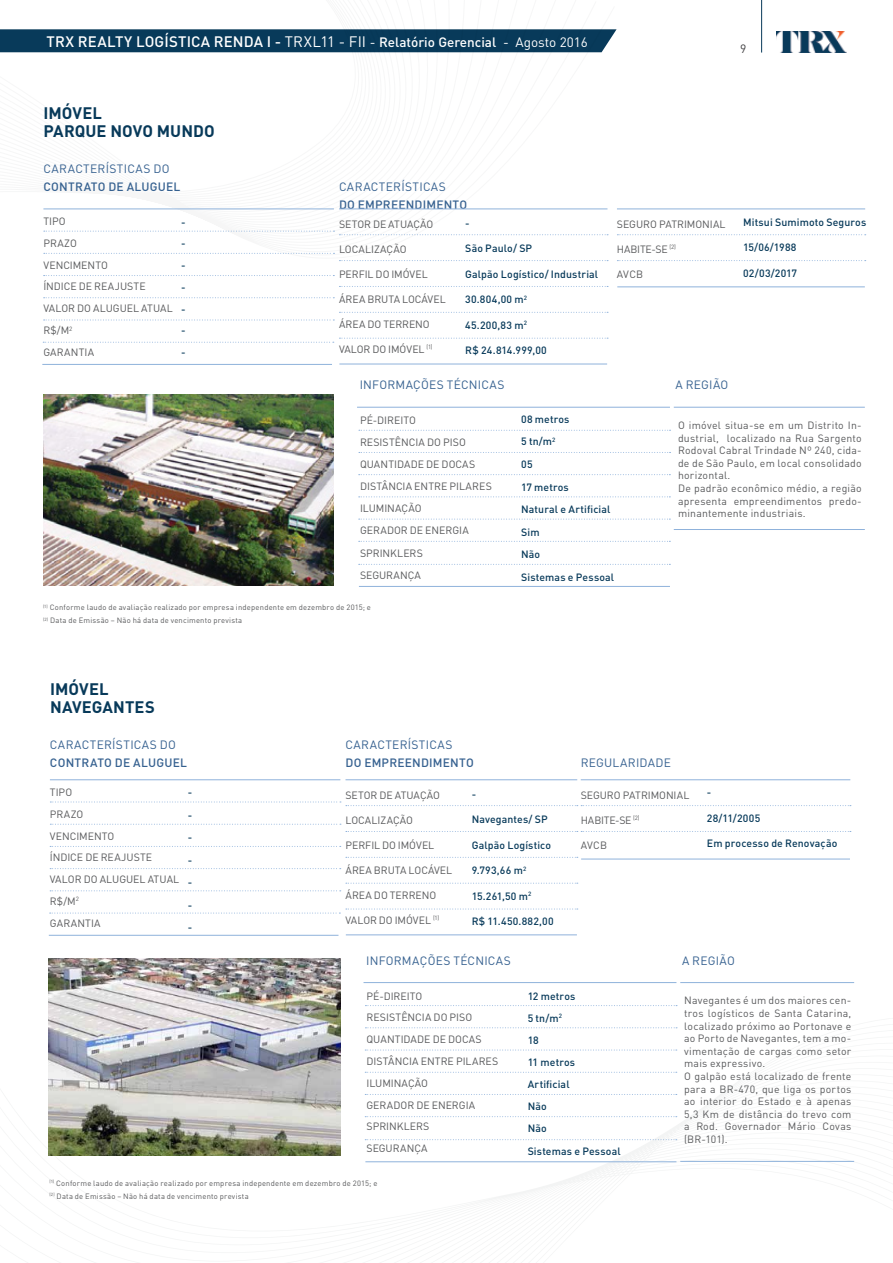
<style>
.page{position:relative;width:893px;height:1263px;background:#fff}
.page>*{position:absolute;margin:0;border:0;box-sizing:border-box;transform-origin:0 0}
.t1{font:700 16.5px/18px "DIN";letter-spacing:.005em;color:#083a5a}
.t2{font:500 15px "DIN";letter-spacing:.01em;color:#fff}
.t3{font:12px "DIN";letter-spacing:.025em;color:#366190}
.t4{font:500 12px "DIN";letter-spacing:.015em;color:#366190}
.t5{font:12px "DIN";color:#414042}
.t6{font:10.5px/21.8px "DIN";letter-spacing:.015em;color:#58595b}
.t7{font:500 10.5px/22.5px "DIN";letter-spacing:.015em;color:#083a5a;text-align:justify}
.t8{font:10.5px "DIN";letter-spacing:-.005em;color:#58595b}
.t9{font:10.5px "DIN";letter-spacing:-.015em;color:#58595b}
.t10{font:7.65px/13px "DIN";letter-spacing:.03em;color:#58595b}
.s1{font-weight:400}
.s2{font-weight:400;font-size:13.5px}
.s3{font-size:13.5px}
</style>
<div class="page">
<svg style="left:48px;top:1016px;width:807px;height:185px"></svg>
<svg style="left:0;top:52px;width:609px;height:247px"></svg>
<div style="left:0;top:29px;width:617px;height:23px;background:#083a5a"></div>
<hr style="left:761px;top:0;width:1px;height:53px;background:#083a5a">
<img style="left:777px;top:31px;width:69px;height:22px">
<hr style="left:617px;top:208px;width:248px;height:1px;background:#8fb2db">
<hr style="left:357px;top:407px;width:313px;height:1px;background:#8fb2db">
<hr style="left:674px;top:407px;width:191px;height:1px;background:#8fb2db">
<hr style="left:617px;top:286px;width:248px;height:1px;background:#8fb2db">
<hr style="left:674px;top:529px;width:191px;height:1px;background:#8fb2db">
<svg style="left:617px;top:260px;width:249px;height:1px"></svg>
<svg style="left:617px;top:234px;width:249px;height:1px"></svg>
<hr style="left:339px;top:208px;width:268px;height:1px;background:#8fb2db">
<hr style="left:339px;top:364px;width:268px;height:1px;background:#8fb2db">
<svg style="left:339px;top:260px;width:269px;height:1px"></svg>
<svg style="left:339px;top:286px;width:269px;height:1px"></svg>
<svg style="left:339px;top:312px;width:269px;height:1px"></svg>
<hr style="left:42px;top:364px;width:290px;height:1px;background:#8fb2db">
<hr style="left:359px;top:586px;width:311px;height:1px;background:#8fb2db">
<hr style="left:43px;top:208px;width:291px;height:1px;background:#8fb2db">
<svg style="left:44px;top:320px;width:290px;height:1px"></svg>
<svg style="left:359px;top:519px;width:311px;height:1px"></svg>
<svg style="left:43px;top:338px;width:565px;height:5px"></svg>
<svg style="left:359px;top:541px;width:311px;height:1px"></svg>
<svg style="left:359px;top:564px;width:311px;height:1px"></svg>
<svg style="left:44px;top:253px;width:290px;height:1px"></svg>
<svg style="left:359px;top:452px;width:312px;height:1px"></svg>
<svg style="left:44px;top:231px;width:564px;height:4px"></svg>
<svg style="left:359px;top:430px;width:312px;height:1px"></svg>
<svg style="left:44px;top:275px;width:290px;height:1px"></svg>
<svg style="left:359px;top:474px;width:311px;height:1px"></svg>
<svg style="left:44px;top:297px;width:290px;height:1px"></svg>
<svg style="left:359px;top:496px;width:311px;height:1px"></svg>
<img style="left:43px;top:395px;width:291px;height:190px">
<hr style="left:581px;top:779px;width:269px;height:1px;background:#8fb2db">
<hr style="left:363px;top:982px;width:313px;height:1px;background:#8fb2db">
<hr style="left:680px;top:982px;width:174px;height:1px;background:#8fb2db">
<hr style="left:581px;top:859px;width:269px;height:1px;background:#8fb2db">
<hr style="left:680px;top:1161px;width:174px;height:1px;background:#8fb2db">
<hr style="left:345px;top:779px;width:232px;height:1px;background:#8fb2db">
<hr style="left:346px;top:934px;width:231px;height:1px;background:#8fb2db">
<svg style="left:346px;top:909px;width:232px;height:1px"></svg>
<svg style="left:346px;top:831px;width:505px;height:1px"></svg>
<svg style="left:346px;top:857px;width:232px;height:1px"></svg>
<svg style="left:346px;top:883px;width:232px;height:1px"></svg>
<hr style="left:49px;top:935px;width:289px;height:1px;background:#8fb2db">
<hr style="left:365px;top:1161px;width:311px;height:1px;background:#8fb2db">
<hr style="left:50px;top:779px;width:290px;height:1px;background:#8fb2db">
<svg style="left:50px;top:890px;width:291px;height:1px"></svg>
<svg style="left:365px;top:1094px;width:312px;height:1px"></svg>
<svg style="left:50px;top:913px;width:290px;height:1px"></svg>
<svg style="left:365px;top:1116px;width:312px;height:1px"></svg>
<svg style="left:365px;top:1139px;width:312px;height:1px"></svg>
<svg style="left:50px;top:824px;width:291px;height:1px"></svg>
<svg style="left:365px;top:1027px;width:312px;height:1px"></svg>
<svg style="left:50px;top:801px;width:801px;height:5px"></svg>
<svg style="left:365px;top:1005px;width:312px;height:1px"></svg>
<svg style="left:50px;top:846px;width:291px;height:1px"></svg>
<svg style="left:365px;top:1049px;width:312px;height:1px"></svg>
<svg style="left:50px;top:868px;width:291px;height:1px"></svg>
<svg style="left:365px;top:1072px;width:312px;height:1px"></svg>
<img style="left:49px;top:959px;width:291px;height:196px">
<h2 class="t2" style="left:46px;top:32px;width:543px">TRX REALTY LOGÍSTICA RENDA I - <span class="s1">TRXL11 - FII</span> <span class="s2">-</span> <span class="s3">Relatório Gerencial</span> <span class="s2">- Agosto 2016</span></h2>
<p class="t5" style="left:740px;top:41px;width:8px">9</p>
<h1 class="t1" style="left:43px;top:103px;width:173px">IMÓVEL<br>PARQUE NOVO MUNDO</h1>
<p class="t3" style="left:43px;top:161px;width:128px">CARACTERÍSTICAS DO</p>
<p class="t4" style="left:43px;top:179px;width:139px">CONTRATO DE ALUGUEL</p>
<p class="t6" style="left:43px;top:210px;width:131px">TIPO<br>PRAZO<br>VENCIMENTO<br>ÍNDICE DE REAJUSTE<br>VALOR DO ALUGUEL ATUAL<br>R$/M<sup>2<br></sup>GARANTIA</p>
<p class="t7" style="left:181px;top:210px;width:6px;line-height:21.8px">- - - - - - -</p>
<p class="t3" style="left:339px;top:179px;width:108px">CARACTERÍSTICAS</p>
<p class="t4" style="left:339px;top:197px;width:130px">DO EMPREENDIMENTO</p>
<p class="t7" style="left:465px;top:211px;width:6px">-</p>
<p class="t7" style="left:465px;top:237px;width:69px">São Paulo/ SP</p>
<p class="t7" style="left:465px;top:262px;width:134px">Galpão Logístico/ Industrial</p>
<p class="t7" style="left:465px;top:288px;width:63px">30.804,00 m<sup>2</sup></p>
<p class="t7" style="left:465px;top:313px;width:63px">45.200,83 m<sup>2</sup></p>
<p class="t7" style="left:465px;top:339px;width:83px">R$ 24.814.999,00</p>
<p class="t8" style="left:339px;top:217px;width:96px">SETOR DE ATUAÇÃO</p>
<p class="t6" style="left:339px;top:238px;width:69px">LOCALIZAÇÃO</p>
<p class="t8" style="left:339px;top:267px;width:90px">PERFIL DO IMÓVEL</p>
<p class="t8" style="left:339px;top:292px;width:108px">ÁREA BRUTA LOCÁVEL</p>
<p class="t8" style="left:339px;top:318px;width:92px">ÁREA DO TERRENO</p>
<p class="t8" style="left:339px;top:343px;width:95px">VALOR DO IMÓVEL <sup>(1)</sup></p>
<p class="t8" style="left:617px;top:217px;width:110px">SEGURO PATRIMONIAL</p>
<p class="t9" style="left:617px;top:242px;width:60px">HABITE-SE <sup>(2)</sup></p>
<p class="t6" style="left:617px;top:263px;width:28px">AVCB</p>
<p class="t3" style="left:360px;top:377px;width:146px">INFORMAÇÕES TÉCNICAS</p>
<p class="t3" style="left:675px;top:377px;width:54px">A REGIÃO</p>
<p class="t7" style="left:743px;top:210px;width:125px">Mitsui Sumimoto Seguros</p>
<p class="t7" style="left:743px;top:236px;width:55px">15/06/1988</p>
<p class="t7" style="left:743px;top:261px;width:55px">02/03/2017</p>
<p class="t6" style="left:360px;top:409px;width:133px">PÉ-DIREITO<br>RESISTÊNCIA DO PISO<br>QUANTIDADE DE DOCAS<br>DISTÂNCIA ENTRE PILARES<br>ILUMINAÇÃO<br>GERADOR DE ENERGIA<br>SPRINKLERS<br>SEGURANÇA</p>
<p class="t7" style="left:521px;top:408px;width:95px;text-align:left">08 metros<br>5 tn/m<sup>2<br></sup>05<br>17 metros<br>Natural e Artificial<br>Sim<br>Não<br>Sistemas e Pessoal</p>
<p class="t6" style="left:678px;top:419px;width:185px;line-height:12.6px">O imóvel situa-se em um Distrito In&shy;dustrial, localizado na Rua Sargento<br>Rodoval Cabral Trindade Nº 240, cida&shy;de de São Paulo, em local consolidado horizontal.<br>De padrão econômico médio, a região apresenta empreendimentos predo&shy;minantemente industriais.</p>
<p class="t10" style="left:43px;top:601px;width:329px"><sup>(1)</sup> Conforme laudo de avaliação realizado por empresa independente em dezembro de 2015; e <sup>(2)</sup> Data de Emissão – Não há data de vencimento prevista</p>
<h1 class="t1" style="left:50px;top:679px;width:106px">IMÓVEL<br>NAVEGANTES</h1>
<p class="t3" style="left:50px;top:737px;width:128px">CARACTERÍSTICAS DO</p>
<p class="t4" style="left:50px;top:755px;width:139px">CONTRATO DE ALUGUEL</p>
<p class="t6" style="left:50px;top:781px;width:131px">TIPO<br>PRAZO<br>VENCIMENTO<br>ÍNDICE DE REAJUSTE<br>VALOR DO ALUGUEL ATUAL<br>R$/M<sup>2<br></sup>GARANTIA</p>
<p class="t7" style="left:188px;top:781px;width:6px">- - - - - - -</p>
<p class="t3" style="left:345px;top:737px;width:108px">CARACTERÍSTICAS</p>
<p class="t4" style="left:345px;top:755px;width:130px">DO EMPREENDIMENTO</p>
<p class="t7" style="left:472px;top:782px;width:6px">-</p>
<p class="t7" style="left:472px;top:808px;width:78px">Navegantes/ SP</p>
<p class="t7" style="left:472px;top:833px;width:81px">Galpão Logístico</p>
<p class="t7" style="left:472px;top:859px;width:56px">9.793,66 m<sup>2</sup></p>
<p class="t7" style="left:472px;top:884px;width:61px">15.261,50 m<sup>2</sup></p>
<p class="t7" style="left:472px;top:910px;width:84px">R$ 11.450.882,00</p>
<p class="t8" style="left:345px;top:788px;width:96px">SETOR DE ATUAÇÃO</p>
<p class="t6" style="left:345px;top:809px;width:69px">LOCALIZAÇÃO</p>
<p class="t8" style="left:345px;top:838px;width:90px">PERFIL DO IMÓVEL</p>
<p class="t8" style="left:345px;top:863px;width:108px">ÁREA BRUTA LOCÁVEL</p>
<p class="t8" style="left:345px;top:888px;width:92px">ÁREA DO TERRENO</p>
<p class="t8" style="left:345px;top:913px;width:95px">VALOR DO IMÓVEL <sup>(1)</sup></p>
<p class="t3" style="left:581px;top:755px;width:92px">REGULARIDADE</p>
<p class="t8" style="left:581px;top:788px;width:110px">SEGURO PATRIMONIAL</p>
<p class="t9" style="left:581px;top:813px;width:60px">HABITE-SE <sup>(2)</sup></p>
<p class="t6" style="left:581px;top:834px;width:28px">AVCB</p>
<p class="t7" style="left:707px;top:781px;width:6px">-</p>
<p class="t7" style="left:707px;top:806px;width:55px">28/11/2005</p>
<p class="t7" style="left:707px;top:832px;width:132px">Em processo de Renovação</p>
<p class="t3" style="left:366px;top:953px;width:146px">INFORMAÇÕES TÉCNICAS</p>
<p class="t3" style="left:682px;top:953px;width:54px">A REGIÃO</p>
<p class="t6" style="left:366px;top:985px;width:133px">PÉ-DIREITO<br>RESISTÊNCIA DO PISO<br>QUANTIDADE DE DOCAS<br>DISTÂNCIA ENTRE PILARES<br>ILUMINAÇÃO<br>GERADOR DE ENERGIA<br>SPRINKLERS<br>SEGURANÇA</p>
<p class="t7" style="left:528px;top:985px;width:95px;line-height:22px;text-align:left">12 metros<br>5 tn/m<sup>2<br></sup>18<br>11 metros<br>Artificial<br>Não<br>Não<br>Sistemas e Pessoal</p>
<p class="t6" style="left:684px;top:994px;width:169px;line-height:12.6px">Navegantes é um dos maiores cen&shy;tros logísticos de Santa Catarina, localizado próximo ao Portonave e ao Porto de Navegantes, tem a mo&shy;vimentação de cargas como setor mais expressivo.<br>O galpão está localizado de frente para a BR-470, que liga os portos ao interior do Estado e à apenas<br>5,3 Km de distância do trevo com a Rod. Governador Mário Covas (BR-101).</p>
<p class="t10" style="left:50px;top:1176px;width:329px"><sup>(1)</sup> Conforme laudo de avaliação realizado por empresa independente em dezembro de 2015; e <sup>(2)</sup> Data de Emissão – Não há data de vencimento prevista</p>
</div>
